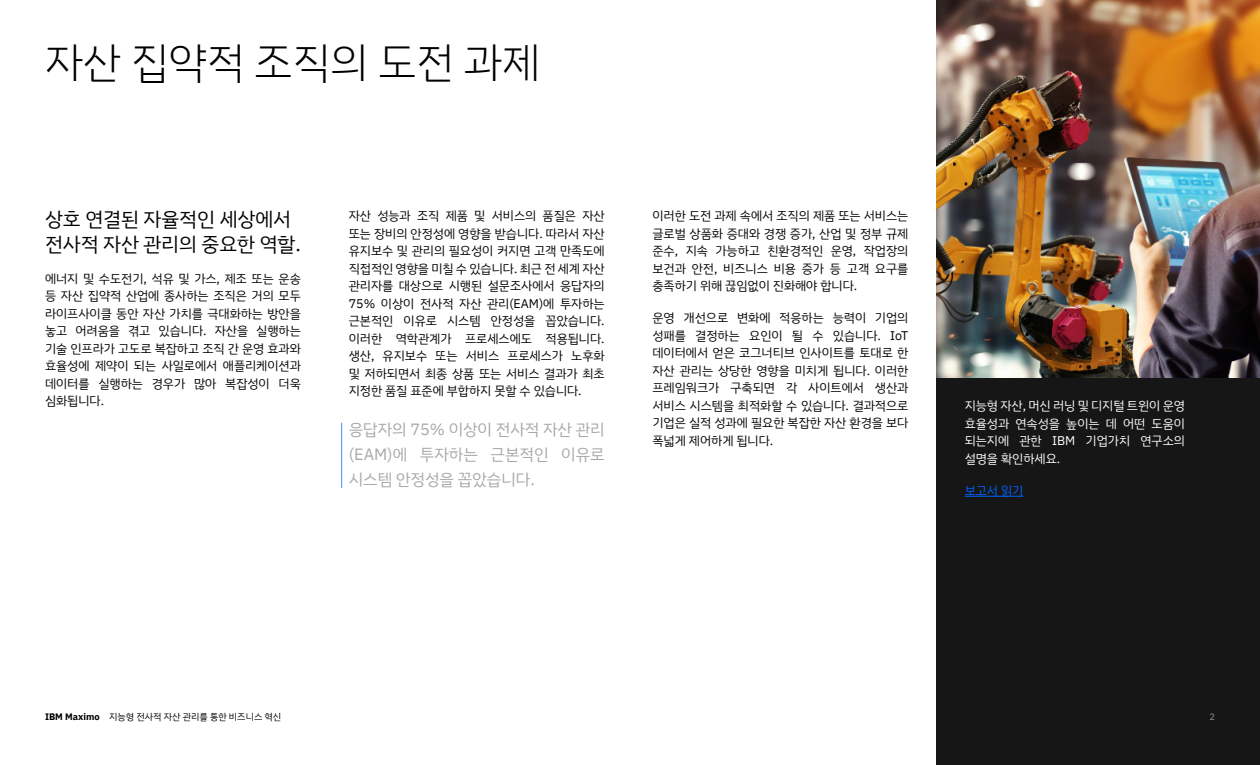
<style>
.page{position:relative;width:1260px;height:765px;background:#fff}
.page>*{position:absolute;margin:0;border:0;box-sizing:border-box;transform-origin:0 0}
.t1{font:300 42.5px "IBM Plex Sans KR";color:#000}
.t2{font:20px/25px "IBM Plex Sans KR";color:#000}
.t3{font:16.25px/25px "IBM Plex Sans KR";color:#a8a8a8;text-align:justify}
._00_Body{font:12.5px/17.5px "IBM Plex Sans KR";color:#000;text-align:justify}
._00_Body-2{font:12.5px/17.5px "IBM Plex Sans KR";color:#fff;text-align:justify}
._00_Body-3{font:12.5px "IBM Plex Sans KR";color:#0062ff}
.t4{font:9.38px "IBM Plex Sans KR";color:#000}
.t5{font:9.38px "IBM Plex Sans KR";color:#8d8d8d}
.s1{font-weight:700}
</style>
<div class="page">
<div style="left:937px;top:0;width:323px;height:765px;background:#161616"></div>
<img style="left:937px;top:0;width:323px;height:378px">
<hr style="left:341px;top:423px;width:1px;height:65px;background:#4589ff">
<hr style="left:965px;top:496px;width:58px;height:1px;background:#0062ff">
<h1 class="t1" style="left:45px;top:38px;width:497px">자산 집약적 조직의 도전 과제</h1>
<h2 class="t2" style="left:45px;top:207px;width:257px">상호 연결된 자율적인 세상에서 전사적 자산 관리의 중요한 역할.</h2>
<p class="_00_Body" style="left:45px;top:270px;width:257px">에너지 및 수도전기, 석유 및 가스, 제조 또는 운송 등 자산 집약적 산업에 종사하는 조직은 거의 모두 라이프사이클 동안 자산 가치를 극대화하는 방안을 놓고 어려움을 겪고 있습니다. 자산을 실행하는 기술 인프라가 고도로 복잡하고 조직 간 운영 효과와 효율성에 제약이 되는 사일로에서 애플리케이션과 데이터를 실행하는 경우가 많아 복잡성이 더욱 심화됩니다.</p>
<p class="_00_Body" style="left:349px;top:207px;width:257px">자산 성능과 조직 제품 및 서비스의 품질은 자산 또는 장비의 안정성에 영향을 받습니다. 따라서 자산 유지보수 및 관리의 필요성이 커지면 고객 만족도에 직접적인 영향을 미칠 수 있습니다. 최근 전 세계 자산 관리자를 대상으로 시행된 설문조사에서 응답자의 75% 이상이 전사적 자산 관리(EAM)에 투자하는 근본적인 이유로 시스템 안정성을 꼽았습니다. 이러한 역학관계가 프로세스에도 적용됩니다. 생산, 유지보수 또는 서비스 프로세스가 노후화 및 저하되면서 최종 상품 또는 서비스 결과가 최초 지정한 품질 표준에 부합하지 못할 수 있습니다.</p>
<p class="t3" style="left:349px;top:417px;width:257px">응답자의 75% 이상이 전사적 자산 관리 (EAM)에 투자하는 근본적인 이유로 시스템 안정성을 꼽았습니다.</p>
<p class="_00_Body" style="left:653px;top:207px;width:257px">이러한 도전 과제 속에서 조직의 제품 또는 서비스는 글로벌 상품화 증대와 경쟁 증가, 산업 및 정부 규제 준수, 지속 가능하고 친환경적인 운영, 작업장의 보건과 안전, 비즈니스 비용 증가 등 고객 요구를 충족하기 위해 끊임없이 진화해야 합니다.</p>
<p class="_00_Body" style="left:653px;top:309px;width:257px">운영 개선으로 변화에 적응하는 능력이 기업의 성패를 결정하는 요인이 될 수 있습니다. IoT 데이터에서 얻은 코그너티브 인사이트를 토대로 한 자산 관리는 상당한 영향을 미치게 됩니다. 이러한 프레임워크가 구축되면 각 사이트에서 생산과 서비스 시스템을 최적화할 수 있습니다. 결과적으로 기업은 실적 성과에 필요한 복잡한 자산 환경을 보다 폭넓게 제어하게 됩니다.</p>
<p class="_00_Body-2" style="left:965px;top:397px;width:222px">지능형 자산, 머신 러닝 및 디지털 트윈이 운영 효율성과 연속성을 높이는 데 어떤 도움이 되는지에 관한 IBM 기업가치 연구소의 설명을 확인하세요.</p>
<p class="_00_Body-3" style="left:965px;top:483px;width:60px">보고서 읽기</p>
<p class="t4" style="left:45px;top:711px;width:238px"><span class="s1">IBM Maximo</span> 지능형 전사적 자산 관리를 통한 비즈니스 혁신</p>
<p class="t5" style="left:1209px;top:711px;width:7px">2</p>
</div>
